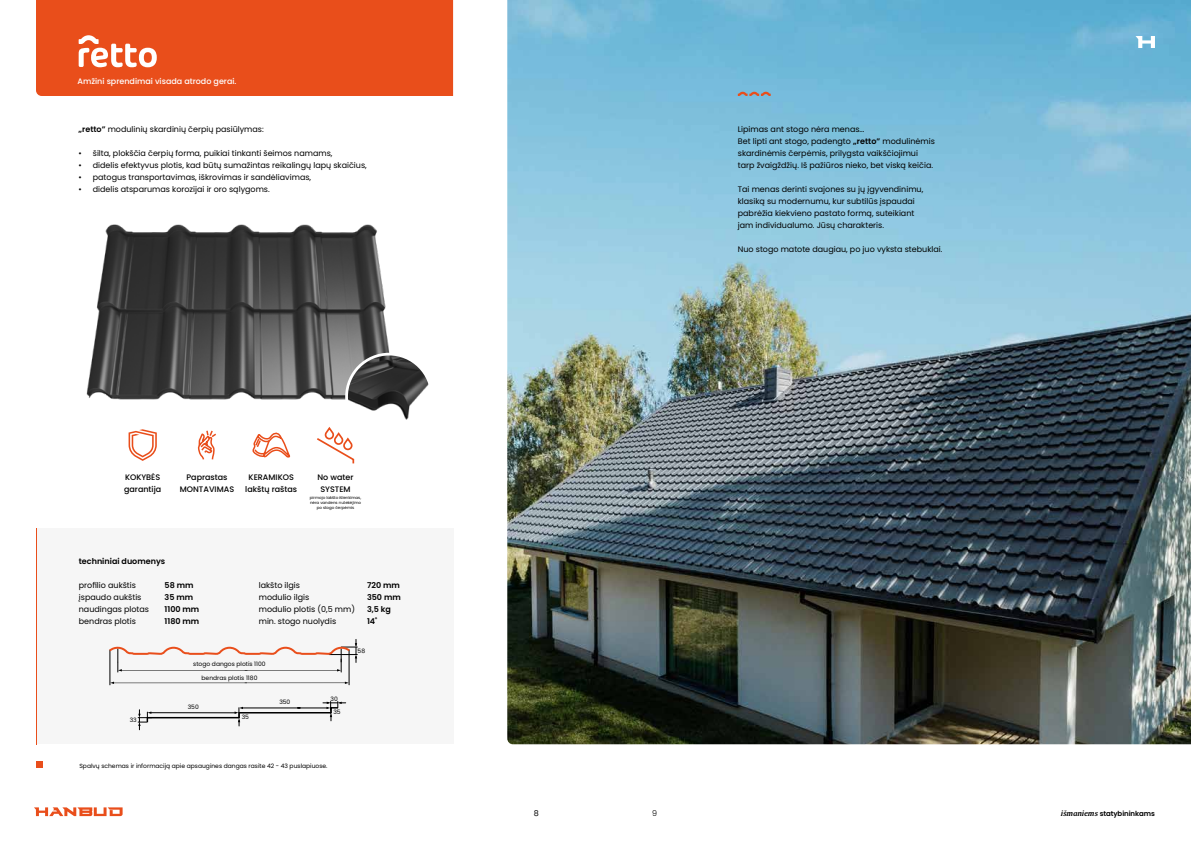
<style>
.page{position:relative;width:1191px;height:842px;background:#fff}
.page>*{position:absolute;margin:0;border:0;box-sizing:border-box;transform-origin:0 0}
.t1{font:8px/12px "Poppins";color:#000}
.t2{font:500 8px/12px "Poppins";color:#000;text-align:center}
.t3{font:600 8px/12px "Poppins";color:#000}
.t4{font:500 8px "Poppins";color:#fff}
.t5{font:300 8px "Poppins";color:#000}
.t6{font:600 7px "Poppins";letter-spacing:-.01em;color:#000}
.t7{font:6px "Poppins";color:#000}
.t8{font:4px/4.8px "Poppins";color:#000;text-align:center}
.s1{font-weight:600}
.s2{font-family:"Adonis";font-weight:700;font-style:italic;font-size:8px}
</style>
<div class="page">
<svg style="left:34px;top:807px;width:89px;height:9px"></svg>
<img style="left:507px;top:0;width:684px;height:744px">
<svg style="left:738px;top:92px;width:32px;height:4px"></svg>
<div style="left:36px;top:528px;width:417px;height:216px;background:#f6f6f6"></div>
<hr style="left:36px;top:528px;width:1px;height:216px;background:#e94e1b">
<div style="left:36px;top:0;width:417px;height:96px;background:#e94e1b"></div>
<hr style="left:110px;top:650px;width:1px;height:35px;background:#000">
<hr style="left:349px;top:650px;width:1px;height:35px;background:#000">
<hr style="left:245px;top:682px;width:100px;height:1px;background:#000">
<hr style="left:114px;top:683px;width:133px;height:1px;background:#000">
<hr style="left:147px;top:717px;width:92px;height:1px;background:#000">
<hr style="left:239px;top:712px;width:92px;height:1px;background:#000">
<hr style="left:297px;top:708px;width:30px;height:1px;background:#000">
<hr style="left:242px;top:708px;width:58px;height:1px;background:#000">
<hr style="left:150px;top:712px;width:86px;height:1px;background:#000">
<svg style="left:138px;top:710px;width:14px;height:20px"></svg>
<svg style="left:234px;top:707px;width:9px;height:19px"></svg>
<svg style="left:323px;top:701px;width:23px;height:20px"></svg>
<img style="left:86px;top:224px;width:304px;height:176px">
<div style="left:345px;top:353px;width:88px;height:88px;background:#fff;border-radius:50%"></div>
<img style="left:348px;top:355px;width:82px;height:83px;border-radius:41px">
<div style="left:36px;top:761px;width:6px;height:7px;background:#e94e1b"></div>
<svg style="left:109px;top:639px;width:248px;height:33px"></svg>
<svg style="left:129px;top:429px;width:28px;height:32px"></svg>
<svg style="left:317px;top:427px;width:38px;height:37px"></svg>
<svg style="left:197px;top:430px;width:19px;height:30px"></svg>
<svg style="left:252px;top:432px;width:39px;height:26px"></svg>
<svg style="left:1135px;top:36px;width:20px;height:12px"></svg>
<p class="t4" style="left:77px;top:77px;width:160px">Amžini sprendimai visada atrodo gerai.</p>
<p class="t1" style="left:79px;top:123px;width:187px"><span class="s1">„retto”</span> modulinių skardinių čerpių pasiūlymas:</p>
<p class="t1" style="left:79px;top:147px;width:255px">• šilta, plokščia čerpių forma, puikiai tinkanti šeimos namams,</p>
<p class="t1" style="left:79px;top:159px;width:290px">• didelis efektyvus plotis, kad būtų sumažintas reikalingų lapų skaičius,</p>
<p class="t1" style="left:79px;top:171px;width:234px">• patogus transportavimas, iškrovimas ir sandėliavimas,</p>
<p class="t1" style="left:79px;top:183px;width:193px">• didelis atsparumas korozijai ir oro sąlygoms.</p>
<p class="t2" style="left:124px;top:471px;width:39px;text-align:left">KOKYBĖS garantija</p>
<p class="t2" style="left:180px;top:471px;width:56px">Paprastas<br>MONTAVIMAS</p>
<p class="t2" style="left:245px;top:471px;width:53px">KERAMIKOS lakštų raštas</p>
<p class="t2" style="left:317px;top:471px;width:37px">No water<br>SYSTEM</p>
<p class="t8" style="left:310px;top:495px;width:53px">pirmojo lakšto išlenkimas, nėra vandens nutekėjimo po stogo čerpėmis</p>
<p class="t3" style="left:79px;top:555px;width:88px">techniniai duomenys</p>
<p class="t1" style="left:79px;top:579px;width:72px">profilio aukštis įspaudo aukštis naudingas plotas bendras plotis</p>
<p class="t3" style="left:164px;top:579px;width:36px">58 mm<br>35 mm<br>1100 mm<br>1180 mm</p>
<p class="t3" style="left:367px;top:579px;width:35px">720 mm<br>350 mm<br>3,5 kg<br>14˚</p>
<p class="t1" style="left:259px;top:579px;width:98px">lakšto ilgis<br>modulio ilgis<br>modulio plotis (0,5 mm) min. stogo nuolydis</p>
<p class="t7" style="left:193px;top:661px;width:74px">stogo dangos plotis 1100</p>
<p class="t7" style="left:130px;top:716px;width:9px">33</p>
<p class="t7" style="left:201px;top:674px;width:57px">bendras plotis 1180</p>
<p class="t7" style="left:188px;top:704px;width:13px">350</p>
<p class="t7" style="left:242px;top:714px;width:9px">35</p>
<p class="t7" style="left:279px;top:699px;width:13px">350</p>
<p class="t7" style="left:330px;top:695px;width:9px">30</p>
<p class="t7" style="left:333px;top:709px;width:9px">35</p>
<p class="t7" style="left:79px;top:762px;width:250px">Spalvų schemas ir informaciją apie apsaugines dangas rasite 42 - 43 puslapiuose.</p>
<p class="t7" style="left:358px;top:647px;width:9px">58</p>
<p class="t1" style="left:738px;top:123px;width:199px">Lipimas ant stogo nėra menas...<br>Bet lipti ant stogo, padengto <span class="s1">„retto”</span> modulinėmis skardinėmis čerpėmis, prilygsta vaikščiojimui tarp žvaigždžių. Iš pažiūros nieko, bet viską keičia.</p>
<p class="t1" style="left:738px;top:183px;width:187px">Tai menas derinti svajones su jų įgyvendinimu, klasiką su modernumu, kur subtilūs įspaudai pabrėžia kiekvieno pastato formą, suteikiant jam individualumo. Jūsų charakteris.</p>
<p class="t1" style="left:738px;top:243px;width:206px">Nuo stogo matote daugiau, po juo vyksta stebuklai.</p>
<p class="t1" style="left:534px;top:807px;width:7px">8</p>
<p class="t5" style="left:652px;top:809px;width:6px">9</p>
<p class="t6" style="left:1060px;top:809px;width:96px"><span class="s2">išmaniems</span> statybininkams</p>
</div>
